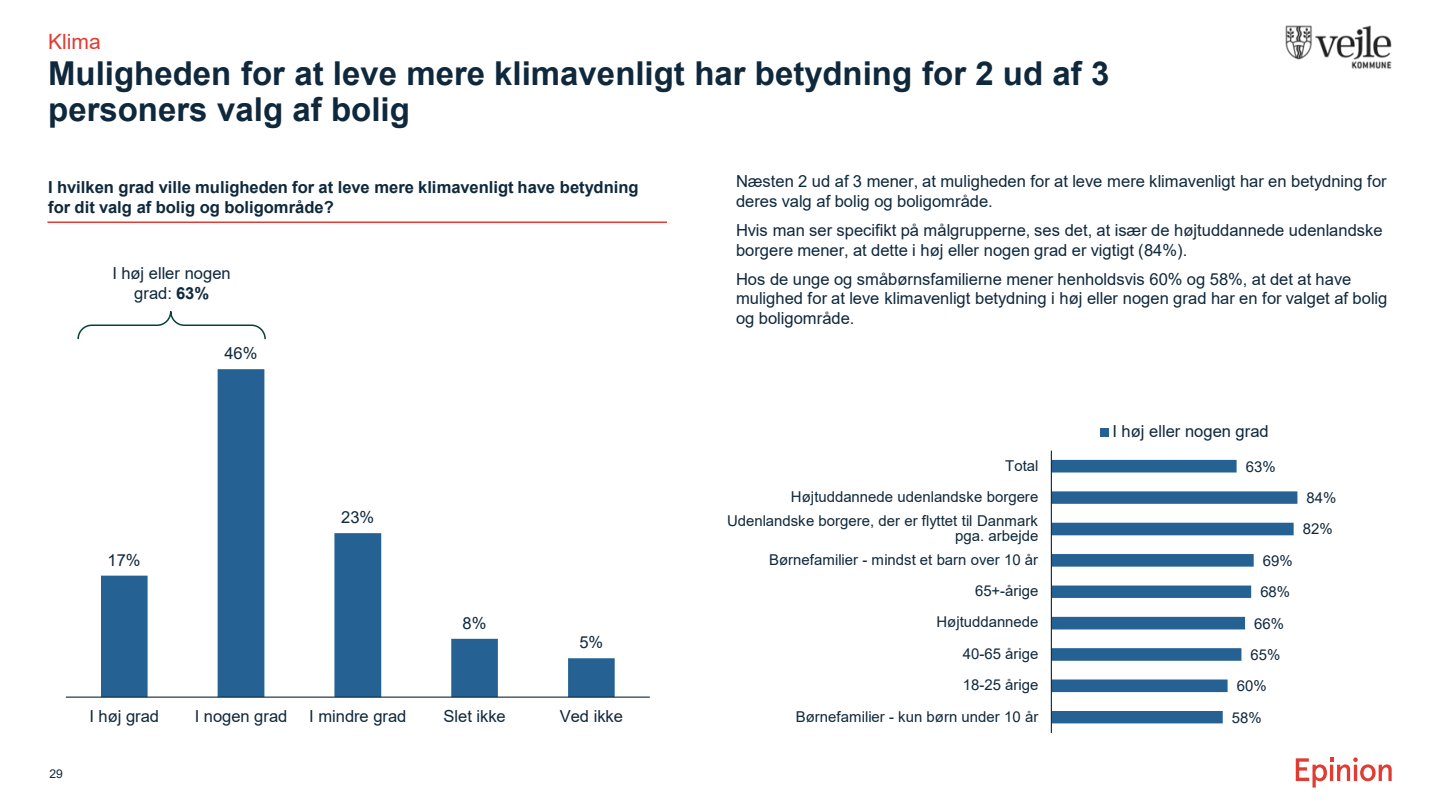
<style>
.page{position:relative;width:1440px;height:810px;background:#fff}
.page>*{position:absolute;margin:0;border:0;box-sizing:border-box;transform-origin:0 0}
.t1{font:700 33px/35.7px "Arial";color:#0f283c}
.t2{font:21px "Arial";color:#e13c32}
.t3{font:16.65px "Arial";color:#0f283c}
.t4{font:16.5px/19.8px "Arial";color:#0f283c}
.t5{font:700 16.5px/19.8px "Arial";color:#0f283c}
.t6{font:15px/15.5px "Arial";color:#0f283c;text-align:right}
.t7{font:12px "Arial";color:#0f283c}
.s1{font-weight:700}
</style>
<div class="page">
<svg style="left:1296px;top:757px;width:96px;height:31px"></svg>
<img style="left:1285px;top:25px;width:107px;height:44px">
<svg style="left:101px;top:369px;width:514px;height:328px"></svg>
<hr style="left:66px;top:697px;width:584px;height:1px;background:#0f283c">
<svg style="left:77px;top:311px;width:189px;height:29px"></svg>
<hr style="left:47px;top:222px;width:620px;height:1px;background:#e13c32">
<svg style="left:1052px;top:460px;width:245px;height:263px"></svg>
<hr style="left:1051px;top:451px;width:1px;height:282px;background:#0f283c">
<div style="left:1100px;top:428px;width:9px;height:8px;background:#256293"></div>
<h2 class="t2" style="left:48px;top:27px;width:54px">Klima</h2>
<h2 class="t1" style="left:48px;top:56px;width:1063px">Muligheden for at leve mere klimavenligt har betydning for 2 ud af 3 personers valg af bolig</h2>
<p class="t5" style="left:48px;top:178px;width:592px">I hvilken grad ville muligheden for at leve mere klimavenligt have betydning for dit valg af bolig og boligområde?</p>
<p class="t3" style="left:736px;top:170px;width:652px">Næsten 2 ud af 3 mener, at muligheden for at leve mere klimavenligt har en betydning for</p>
<p class="t4" style="left:736px;top:187px;width:648px;line-height:28.8px">deres valg af bolig og boligområde.<br>Hvis man ser specifikt på målgrupperne, ses det, at især de højtuddannede udenlandske</p>
<p class="t4" style="left:736px;top:236px;width:617px;line-height:28.8px">borgere mener, at dette i høj eller nogen grad er vigtigt (84%).<br>Hos de unge og småbørnsfamilierne mener henholdsvis 60% og 58%, at det at have</p>
<p class="t4" style="left:736px;top:289px;width:653px">mulighed for at leve klimavenligt betydning i høj eller nogen grad har en for valget af bolig og boligområde.</p>
<p class="t4" style="left:112px;top:263px;width:120px;text-align:center">I høj eller nogen grad: <span class="s1">63%</span></p>
<p class="t4" style="left:224px;top:343px;width:35px">46%</p>
<p class="t7" style="left:49px;top:766px;width:15px">29</p>
<p class="t4" style="left:108px;top:550px;width:35px">17%</p>
<p class="t4" style="left:341px;top:507px;width:35px">23%</p>
<p class="t4" style="left:463px;top:613px;width:25px">8%</p>
<p class="t4" style="left:579px;top:632px;width:25px">5%</p>
<p class="t4" style="left:89px;top:706px;width:71px">I høj grad</p>
<p class="t4" style="left:195px;top:706px;width:94px">I nogen grad</p>
<p class="t4" style="left:309px;top:706px;width:99px">I mindre grad</p>
<p class="t4" style="left:443px;top:706px;width:64px">Slet ikke</p>
<p class="t4" style="left:560px;top:706px;width:65px">Ved ikke</p>
<p class="t4" style="left:1112px;top:422px;width:158px">I høj eller nogen grad</p>
<p class="t6" style="left:1005px;top:457px;width:35px">Total</p>
<p class="t6" style="left:1246px;top:459px;width:31px">63%</p>
<p class="t6" style="left:791px;top:489px;width:249px">Højtuddannede udenlandske borgere</p>
<p class="t6" style="left:1307px;top:490px;width:31px">84%</p>
<p class="t6" style="left:727px;top:512px;width:313px">Udenlandske borgere, der er flyttet til Danmark pga. arbejde</p>
<p class="t6" style="left:1303px;top:521px;width:31px">82%</p>
<p class="t6" style="left:769px;top:552px;width:271px">Børnefamilier - mindst et barn over 10 år</p>
<p class="t6" style="left:1263px;top:553px;width:31px">69%</p>
<p class="t6" style="left:975px;top:583px;width:65px">65+-årige</p>
<p class="t6" style="left:1260px;top:584px;width:31px">68%</p>
<p class="t6" style="left:936px;top:614px;width:104px">Højtuddannede</p>
<p class="t6" style="left:1254px;top:616px;width:31px">66%</p>
<p class="t6" style="left:963px;top:646px;width:77px">40-65 årige</p>
<p class="t6" style="left:1251px;top:647px;width:31px">65%</p>
<p class="t6" style="left:963px;top:677px;width:77px">18-25 årige</p>
<p class="t6" style="left:1237px;top:678px;width:31px">60%</p>
<p class="t6" style="left:796px;top:708px;width:244px">Børnefamilier - kun børn under 10 år</p>
<p class="t6" style="left:1232px;top:710px;width:31px">58%</p>
</div>
